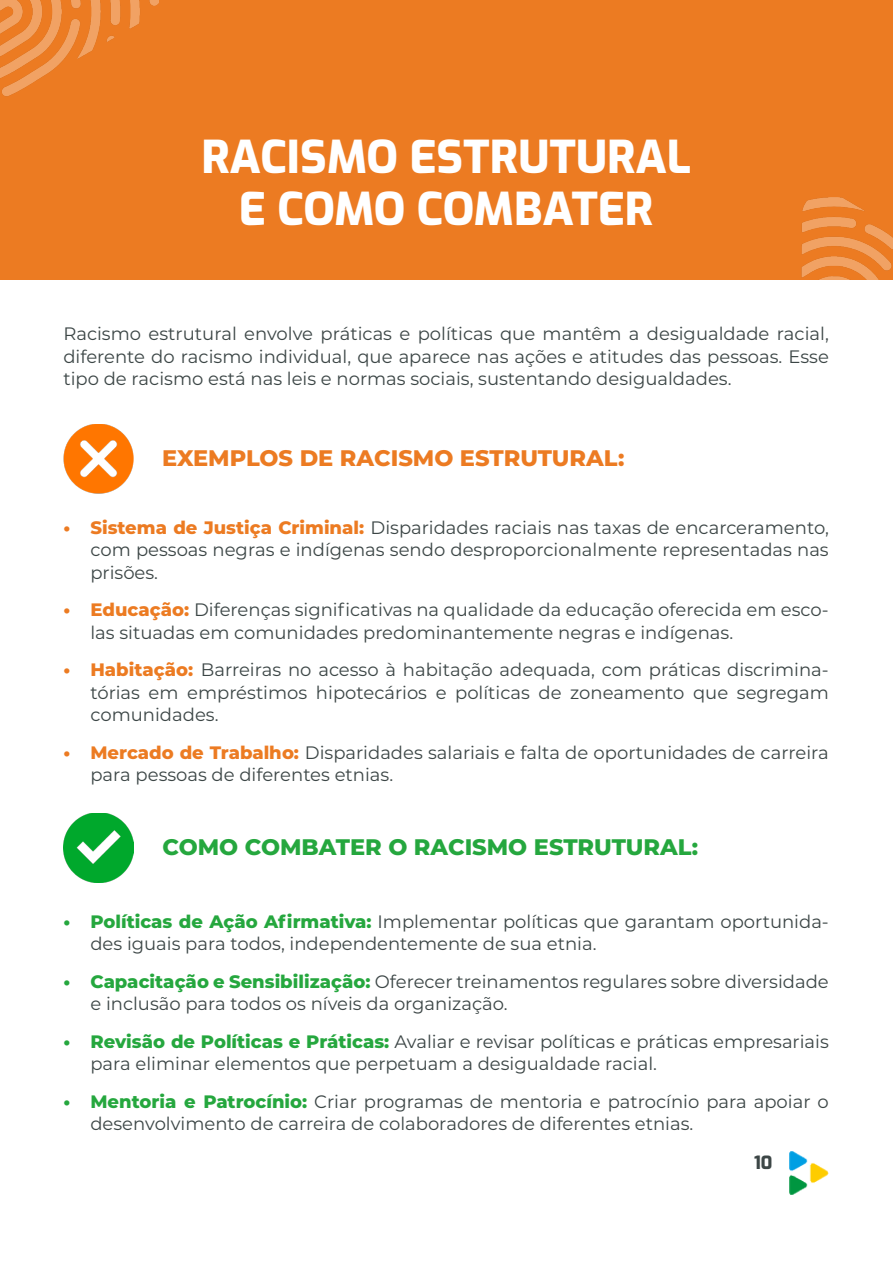
<style>
.page{position:relative;width:893px;height:1263px;background:#fff}
.page>*{position:absolute;margin:0;border:0;box-sizing:border-box;transform-origin:0 0}
.Título__Exo{font:800 45px "Exo";color:#fff}
.Texto_Corrido__Montserrart{font:800 22.5px "Montserrat";color:#25a73e}
.Texto_Corrido__Montserrart-2{font:800 22.5px "Montserrat";color:#ec7b22}
.Texto_Corrido__Montserrart-3{font:18px/22.5px "Montserrat";color:#3c4646}
.t1{font:800 18px "Exo";color:#3c4646}
.s1{font-weight:800;color:#ec7b22}
.s2{font-weight:800;color:#25a73e}
</style>
<div class="page">
<img style="left:789px;top:1151px;width:39px;height:44px">
<img style="left:63px;top:424px;width:70px;height:70px">
<img style="left:63px;top:813px;width:70px;height:69px">
<div style="left:0;top:0;width:893px;height:280px;background:#ec7b22"></div>
<img style="left:802px;top:198px;width:91px;height:82px">
<img style="left:0;top:0;width:158px;height:97px">
<p class="Título__Exo" style="left:201px;top:122px;width:491px">RACISMO ESTRUTURAL</p>
<p class="Título__Exo" style="left:239px;top:174px;width:416px">E COMO COMBATER</p>
<p class="Texto_Corrido__Montserrart-3" style="left:63px;top:322px;width:767px;text-align:justify">Racismo estrutural envolve práticas e políticas que mantêm a desigualdade racial, diferente do racismo individual, que aparece nas ações e atitudes das pessoas. Esse tipo de racismo está nas leis e normas sociais, sustentando desigualdades.</p>
<p class="Texto_Corrido__Montserrart-2" style="left:162px;top:441px;width:464px">EXEMPLOS DE RACISMO ESTRUTURAL:</p>
<p class="Texto_Corrido__Montserrart-3" style="left:90px;top:515px;width:740px;text-align:justify;text-indent:-27px"><span class="s1">• Sistema de Justiça Criminal:</span> Disparidades raciais nas taxas de encarceramento, com pessoas negras e indígenas sendo desproporcionalmente representadas nas prisões.</p>
<p class="Texto_Corrido__Montserrart-3" style="left:90px;top:598px;width:740px;text-indent:-27px"><span class="s1">• Educação:</span> Diferenças significativas na qualidade da educação oferecida em esco&shy;las situadas em comunidades predominantemente negras e indígenas.</p>
<p class="Texto_Corrido__Montserrart-3" style="left:90px;top:658px;width:740px;text-align:justify;text-indent:-27px"><span class="s1">• Habitação:</span> Barreiras no acesso à habitação adequada, com práticas discrimina&shy;tórias em empréstimos hipotecários e políticas de zoneamento que segregam comunidades.</p>
<p class="Texto_Corrido__Montserrart-3" style="left:90px;top:740px;width:740px;text-indent:-27px"><span class="s1">• Mercado de Trabalho:</span> Disparidades salariais e falta de oportunidades de carreira para pessoas de diferentes etnias.</p>
<p class="Texto_Corrido__Montserrart" style="left:162px;top:830px;width:537px">COMO COMBATER O RACISMO ESTRUTURAL:</p>
<p class="Texto_Corrido__Montserrart-3" style="left:90px;top:909px;width:740px;text-indent:-27px"><span class="s2">• Políticas de Ação Afirmativa:</span> Implementar políticas que garantam oportunida&shy;des iguais para todos, independentemente de sua etnia.</p>
<p class="Texto_Corrido__Montserrart-3" style="left:90px;top:969px;width:740px;text-indent:-27px"><span class="s2">• Capacitação e Sensibilização:</span> Oferecer treinamentos regulares sobre diversidade e inclusão para todos os níveis da organização.</p>
<p class="Texto_Corrido__Montserrart-3" style="left:90px;top:1029px;width:740px;text-indent:-27px"><span class="s2">• Revisão de Políticas e Práticas:</span> Avaliar e revisar políticas e práticas empresariais para eliminar elementos que perpetuam a desigualdade racial.</p>
<p class="Texto_Corrido__Montserrart-3" style="left:90px;top:1089px;width:740px;text-indent:-27px"><span class="s2">• Mentoria e Patrocínio:</span> Criar programas de mentoria e patrocínio para apoiar o desenvolvimento de carreira de colaboradores de diferentes etnias.</p>
<p class="t1" style="left:754px;top:1149px;width:20px">10</p>
</div>
